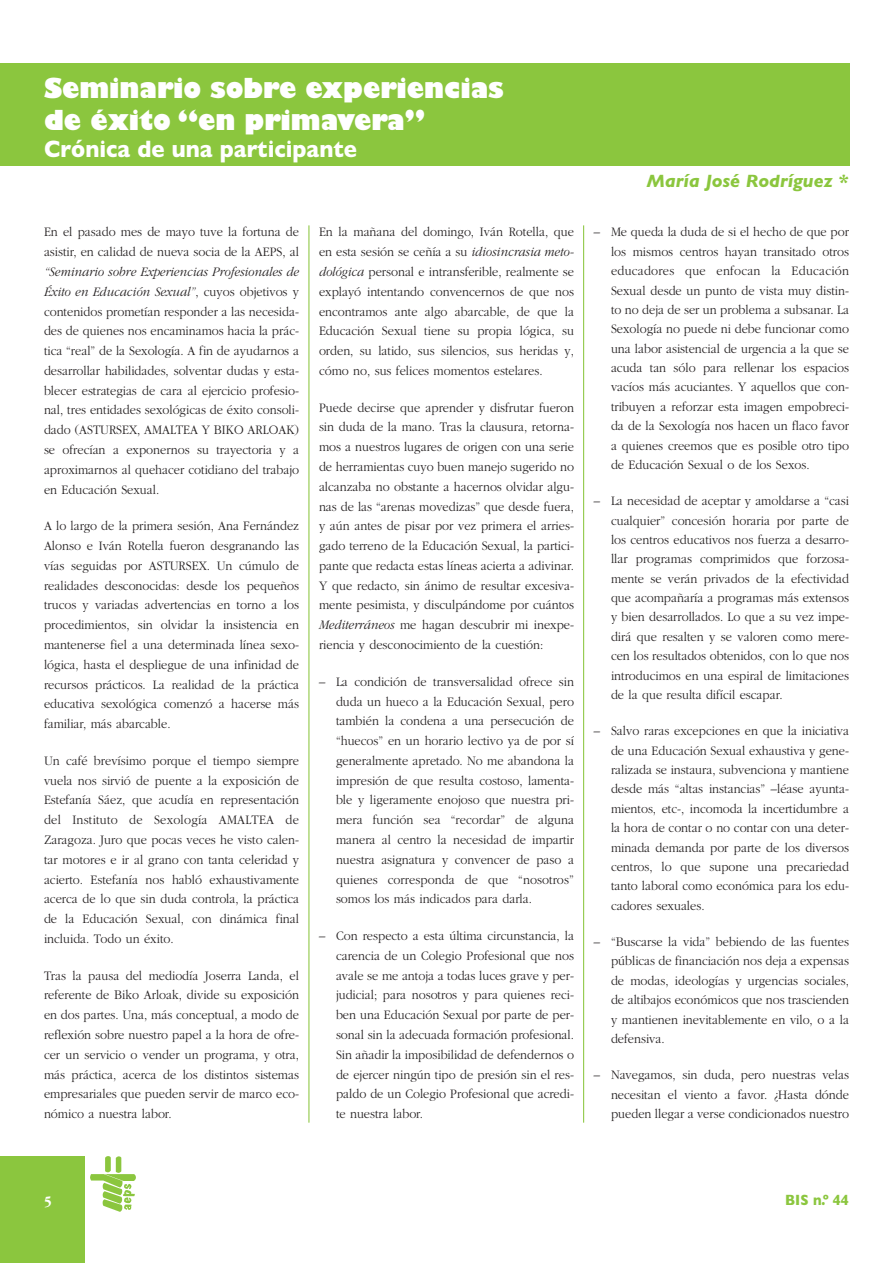
<style>
.page{position:relative;width:893px;height:1263px;background:#fff}
.page>*{position:absolute;margin:0;border:0;box-sizing:border-box;transform-origin:0 0}
.t1{font:800 27px/32.4px "Gill Sans";color:#fff;scale:.92 1}
.t2{font:700 24px "Gill Sans";color:#fff;scale:.92 1}
.t3{font:italic 700 18px "Gill Sans";color:#8bc63e}
.t4{font:700 15px "Gill Sans";color:#8bc63e;scale:.9 1}
.t5{font:700 15px "Garamond";color:#fff;scale:.9 1}
.t6{font:300 13.5px/19.8px "Garamond";color:#231f20;text-align:justify;scale:.92 1}
.s1{font-style:italic}
.s2{font-style:normal}
</style>
<div class="page">
<hr style="left:308px;top:225px;width:1px;height:898px;background:#8bc63e">
<hr style="left:583px;top:225px;width:1px;height:898px;background:#8bc63e">
<div style="left:0;top:1157px;width:85px;height:106px;background:#8bc63e"></div>
<div style="left:0;top:64px;width:850px;height:102px;background:#8bc63e"></div>
<img style="left:90px;top:1157px;width:45px;height:54px">
<h1 class="t1" style="left:44px;top:74px;width:501px">Seminario sobre experiencias de éxito “en primavera”</h1>
<h2 class="t2" style="left:44px;top:134px;width:342px">Crónica de una participante</h2>
<p class="t6" style="left:44px;top:222px;width:279px">En el pasado mes de mayo tuve la fortuna de asistir, en calidad de nueva socia de la AEPS, al</p>
<p class="t6" style="left:44px;top:261px;width:279px"><span class="s1">“Seminario sobre Experiencias Profesionales de Éxito en Educación Sexual”</span>, cuyos objetivos y contenidos prometían responder a las necesida&shy;des de quienes nos encaminamos hacia la prác&shy;tica “real” de la Sexología. A fin de ayudarnos a desarrollar habilidades, solventar dudas y esta&shy;blecer estrategias de cara al ejercicio profesio&shy;nal, tres entidades sexológicas de éxito consoli&shy;dado (ASTURSEX, AMALTEA Y BIKO ARLOAK) se ofrecían a exponernos su trayectoria y a aproximarnos al quehacer cotidiano del trabajo en Educación Sexual.</p>
<p class="t6" style="left:44px;top:516px;width:279px">A lo largo de la primera sesión, Ana Fernández Alonso e Iván Rotella fueron desgranando las vías seguidas por ASTURSEX. Un cúmulo de realidades desconocidas: desde los pequeños trucos y variadas advertencias en torno a los procedimientos, sin olvidar la insistencia en mantenerse fiel a una determinada línea sexo&shy;lógica, hasta el despliegue de una infinidad de recursos prácticos. La realidad de la práctica educativa sexológica comenzó a hacerse más familiar, más abarcable.</p>
<p class="t6" style="left:44px;top:750px;width:279px">Un café brevísimo porque el tiempo siempre vuela nos sirvió de puente a la exposición de Estefanía Sáez, que acudía en representación del Instituto de Sexología AMALTEA de Zaragoza. Juro que pocas veces he visto calen&shy;tar motores e ir al grano con tanta celeridad y acierto. Estefanía nos habló exhaustivamente acerca de lo que sin duda controla, la práctica de la Educación Sexual, con dinámica final incluida. Todo un éxito.</p>
<p class="t6" style="left:44px;top:965px;width:279px">Tras la pausa del mediodía Joserra Landa, el referente de Biko Arloak, divide su exposición en dos partes. Una, más conceptual, a modo de reflexión sobre nuestro papel a la hora de ofre&shy;cer un servicio o vender un programa, y otra, más práctica, acerca de los distintos sistemas empresariales que pueden servir de marco eco&shy;nómico a nuestra labor.</p>
<p class="t6" style="left:319px;top:222px;width:279px">En la mañana del domingo, Iván Rotella, que en esta sesión se ceñía a su <span class="s1">idiosincrasia meto&shy;dológica</span> personal e intransferible, realmente se explayó intentando convencernos de que nos encontramos ante algo abarcable, de que la Educación Sexual tiene su propia lógica, su orden, su latido, sus silencios, sus heridas y, cómo no, sus felices momentos estelares.</p>
<p class="t6" style="left:319px;top:397px;width:279px">Puede decirse que aprender y disfrutar fueron sin duda de la mano. Tras la clausura, retorna&shy;mos a nuestros lugares de origen con una serie de herramientas cuyo buen manejo sugerido no alcanzaba no obstante a hacernos olvidar algu&shy;nas de las “arenas movedizas” que desde fuera, y aún antes de pisar por vez primera el arries&shy;gado terreno de la Educación Sexual, la partici&shy;pante que redacta estas líneas acierta a adivinar.<br>Y que redacto, sin ánimo de resultar excesiva&shy;mente pesimista, y disculpándome por cuántos <span class="s1">Mediterráneos</span> me hagan descubrir mi inexpe&shy;riencia y desconocimiento de la cuestión:</p>
<p class="t6" style="left:336px;top:671px;width:260px;text-indent:-17px">– La condición de transversalidad ofrece sin duda un hueco a la Educación Sexual, pero también la condena a una persecución de “huecos” en un horario lectivo ya de por sí generalmente apretado. No me abandona la impresión de que resulta costoso, lamenta&shy;ble y ligeramente enojoso que nuestra pri&shy;mera función sea “recordar” de alguna manera al centro la necesidad de impartir nuestra asignatura y convencer de paso a quienes corresponda de que “nosotros” somos los más indicados para darla.</p>
<p class="t6" style="left:336px;top:925px;width:260px;text-indent:-17px">– Con respecto a esta última circunstancia, la carencia de un Colegio Profesional que nos avale se me antoja a todas luces grave y per&shy;judicial; para nosotros y para quienes reci&shy;ben una Educación Sexual por parte de per&shy;sonal sin la adecuada formación profesional.<br>Sin añadir la imposibilidad de defendernos o de ejercer ningún tipo de presión sin el res&shy;paldo de un Colegio Profesional que acredi&shy;te nuestra labor.</p>
<h3 class="t3" style="left:646px;top:170px;width:204px">María José Rodríguez <span class="s2">*</span></h3>
<p class="t6" style="left:611px;top:222px;width:260px;line-height:19.4px;text-indent:-17px">– Me queda la duda de si el hecho de que por los mismos centros hayan transitado otros educadores que enfocan la Educación Sexual desde un punto de vista muy distin&shy;to no deja de ser un problema a subsanar. La Sexología no puede ni debe funcionar como una labor asistencial de urgencia a la que se acuda tan sólo para rellenar los espacios vacíos más acuciantes. Y aquellos que con&shy;tribuyen a reforzar esta imagen empobreci&shy;da de la Sexología nos hacen un flaco favor a quienes creemos que es posible otro tipo de Educación Sexual o de los Sexos.</p>
<p class="t6" style="left:611px;top:491px;width:260px;line-height:19.4px;text-indent:-17px">– La necesidad de aceptar y amoldarse a “casi cualquier” concesión horaria por parte de los centros educativos nos fuerza a desarro&shy;llar programas comprimidos que forzosa&shy;mente se verán privados de la efectividad que acompañaría a programas más extensos y bien desarrollados. Lo que a su vez impe&shy;dirá que resalten y se valoren como mere&shy;cen los resultados obtenidos, con lo que nos introducimos en una espiral de limitaciones de la que resulta difícil escapar.</p>
<p class="t6" style="left:611px;top:721px;width:260px;line-height:19.4px;text-indent:-17px">– Salvo raras excepciones en que la iniciativa de una Educación Sexual exhaustiva y gene&shy;ralizada se instaura, subvenciona y mantiene desde más “altas instancias” –léase ayunta&shy;mientos, etc-, incomoda la incertidumbre a la hora de contar o no contar con una deter&shy;minada demanda por parte de los diversos centros, lo que supone una precariedad tanto laboral como económica para los edu&shy;cadores sexuales.</p>
<p class="t6" style="left:611px;top:932px;width:260px;line-height:19.4px;text-indent:-17px">– “Buscarse la vida” bebiendo de las fuentes públicas de financiación nos deja a expensas de modas, ideologías y urgencias sociales, de altibajos económicos que nos trascienden y mantienen inevitablemente en vilo, o a la defensiva.</p>
<p class="t6" style="left:611px;top:1065px;width:260px;line-height:19.4px;text-indent:-17px">– Navegamos, sin duda, pero nuestras velas necesitan el viento a favor. ¿Hasta dónde pueden llegar a verse condicionados nuestro</p>
<p class="t5" style="left:44px;top:1191px;width:10px">5</p>
<p class="t4" style="left:785px;top:1191px;width:72px">BIS n.º 44</p>
</div>
